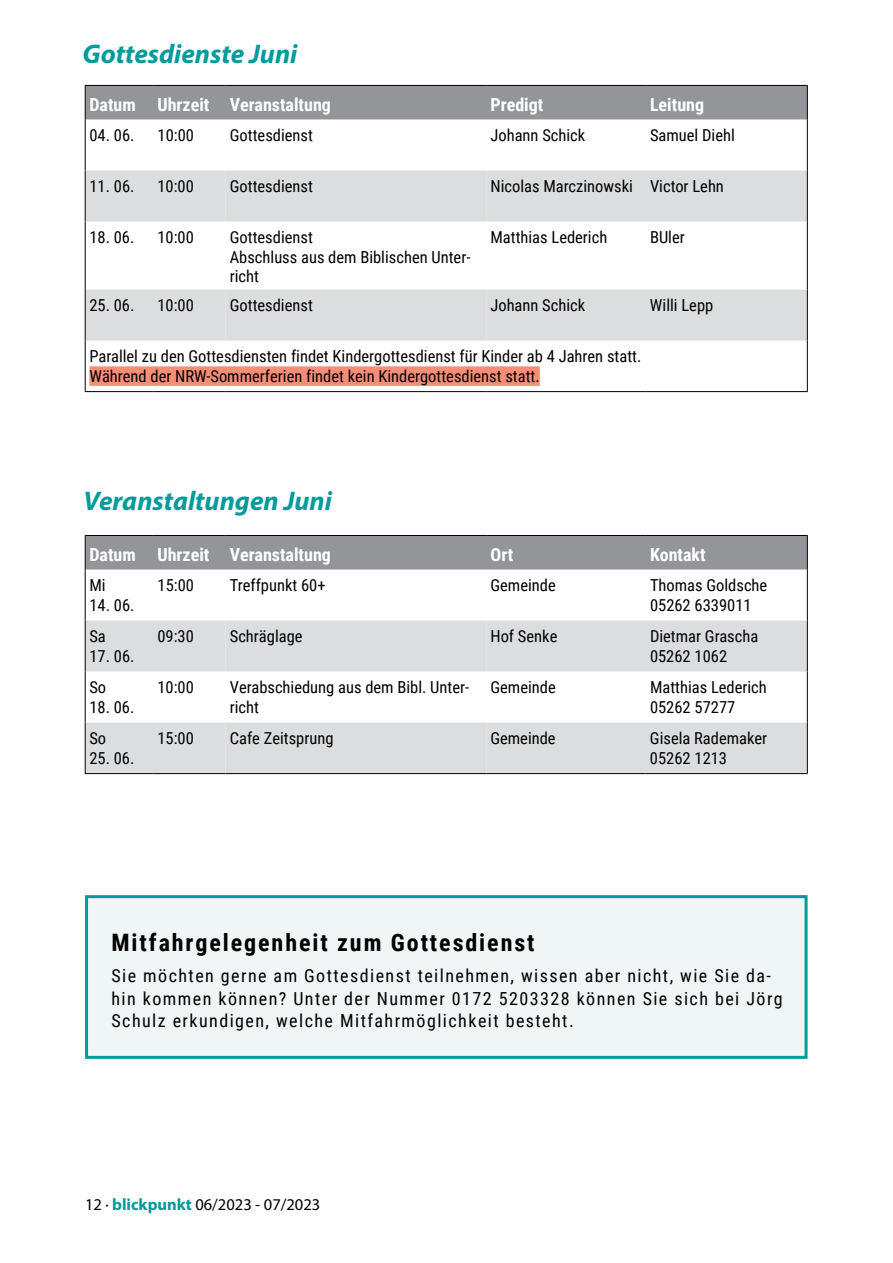
<style>
.page{position:relative;width:893px;height:1263px;background:#fff}
.page>*{position:absolute;margin:0;border:0;box-sizing:border-box;transform-origin:0 0}
.t1{font:italic 700 27px "Myriad Pro";color:#009b9a}
.t2{font:700 24px "Roboto Condensed";letter-spacing:.08em;color:#000}
.t3{font:18px/22.5px "Roboto Condensed";letter-spacing:.08em;color:#000}
.t4{font:700 18px "Roboto Condensed";color:#fff}
.t5{font:16.5px/19.5px "Roboto Condensed";color:#000}
.t6{font:16.5px "Myriad Pro";color:#000}
.s1{font-weight:700;color:#009b9a}
</style>
<div class="page">
<div style="left:86px;top:86px;width:721px;height:33px;background:#939598"></div>
<svg style="left:86px;top:170px;width:721px;height:171px;fill:#dcddde"></svg>
<svg style="left:226px;top:170px;width:260px;height:171px"></svg>
<hr style="left:85px;top:85px;width:68px;height:1px;background:#000">
<hr style="left:153px;top:85px;width:73px;height:1px;background:#000">
<hr style="left:85px;top:86px;width:1px;height:33px;background:#000">
<hr style="left:807px;top:86px;width:1px;height:33px;background:#000">
<hr style="left:85px;top:119px;width:1px;height:51px;background:#000">
<hr style="left:807px;top:119px;width:1px;height:51px;background:#000">
<hr style="left:85px;top:170px;width:1px;height:51px;background:#000">
<hr style="left:807px;top:170px;width:1px;height:51px;background:#000">
<hr style="left:85px;top:221px;width:1px;height:69px;background:#000">
<hr style="left:807px;top:221px;width:1px;height:69px;background:#000">
<hr style="left:85px;top:290px;width:1px;height:51px;background:#000">
<hr style="left:807px;top:290px;width:1px;height:51px;background:#000">
<hr style="left:85px;top:341px;width:1px;height:50px;background:#000">
<hr style="left:807px;top:341px;width:1px;height:50px;background:#000">
<hr style="left:226px;top:85px;width:260px;height:1px;background:#000">
<hr style="left:486px;top:85px;width:160px;height:1px;background:#000">
<hr style="left:646px;top:85px;width:162px;height:1px;background:#000">
<hr style="left:85px;top:391px;width:68px;height:1px;background:#000">
<hr style="left:153px;top:391px;width:73px;height:1px;background:#000">
<hr style="left:226px;top:391px;width:260px;height:1px;background:#000">
<hr style="left:486px;top:391px;width:160px;height:1px;background:#000">
<hr style="left:646px;top:391px;width:162px;height:1px;background:#000">
<div style="left:89px;top:366px;width:451px;height:20px;background:#f68e76"></div>
<div style="left:86px;top:536px;width:721px;height:33px;background:#939598"></div>
<svg style="left:86px;top:620px;width:721px;height:153px;fill:#dcddde"></svg>
<svg style="left:226px;top:620px;width:260px;height:153px"></svg>
<hr style="left:85px;top:535px;width:68px;height:1px;background:#000">
<hr style="left:153px;top:535px;width:73px;height:1px;background:#000">
<hr style="left:85px;top:536px;width:1px;height:33px;background:#000">
<hr style="left:807px;top:536px;width:1px;height:33px;background:#000">
<hr style="left:85px;top:569px;width:1px;height:51px;background:#000">
<hr style="left:807px;top:569px;width:1px;height:51px;background:#000">
<hr style="left:85px;top:620px;width:1px;height:51px;background:#000">
<hr style="left:807px;top:620px;width:1px;height:51px;background:#000">
<hr style="left:85px;top:671px;width:1px;height:52px;background:#000">
<hr style="left:807px;top:671px;width:1px;height:52px;background:#000">
<hr style="left:85px;top:723px;width:1px;height:50px;background:#000">
<hr style="left:807px;top:723px;width:1px;height:50px;background:#000">
<hr style="left:226px;top:535px;width:260px;height:1px;background:#000">
<hr style="left:486px;top:535px;width:160px;height:1px;background:#000">
<hr style="left:646px;top:535px;width:162px;height:1px;background:#000">
<hr style="left:85px;top:773px;width:68px;height:1px;background:#000">
<hr style="left:153px;top:773px;width:73px;height:1px;background:#000">
<hr style="left:226px;top:773px;width:260px;height:1px;background:#000">
<hr style="left:486px;top:773px;width:160px;height:1px;background:#000">
<hr style="left:646px;top:773px;width:162px;height:1px;background:#000">
<div style="left:85px;top:895px;width:723px;height:164px;background:#f0f6f5;border:3px solid #009b9a"></div>
<h1 class="t1" style="left:82px;top:36px;width:216px">Gottesdienste Juni</h1>
<p class="t4" style="left:89px;top:92px;width:243px">Datum Uhrzeit Veranstaltung</p>
<p class="t4" style="left:490px;top:92px;width:54px">Predigt</p>
<p class="t4" style="left:650px;top:92px;width:56px">Leitung</p>
<p class="t5" style="left:89px;top:125px;width:47px">04. 06.</p>
<p class="t5" style="left:158px;top:125px;width:38px">10:00</p>
<p class="t5" style="left:230px;top:125px;width:85px">Gottesdienst</p>
<p class="t5" style="left:490px;top:125px;width:96px">Johann Schick</p>
<p class="t5" style="left:650px;top:125px;width:86px">Samuel Diehl</p>
<p class="t5" style="left:89px;top:176px;width:47px">11. 06.</p>
<p class="t5" style="left:157px;top:176px;width:38px">10:00</p>
<p class="t5" style="left:230px;top:176px;width:85px">Gottesdienst</p>
<p class="t5" style="left:490px;top:176px;width:235px">Nicolas Marczinowski Victor Lehn</p>
<p class="t5" style="left:89px;top:227px;width:47px">18. 06.</p>
<p class="t5" style="left:157px;top:227px;width:38px">10:00</p>
<p class="t5" style="left:230px;top:227px;width:242px">Gottesdienst<br>Abschluss aus dem Biblischen Unter&shy;richt</p>
<p class="t5" style="left:490px;top:227px;width:118px">Matthias Lederich</p>
<p class="t5" style="left:650px;top:227px;width:36px">BUler</p>
<p class="t5" style="left:89px;top:295px;width:47px">25. 06.</p>
<p class="t5" style="left:157px;top:295px;width:38px">10:00</p>
<p class="t5" style="left:230px;top:295px;width:85px">Gottesdienst</p>
<p class="t5" style="left:490px;top:295px;width:96px">Johann Schick</p>
<p class="t5" style="left:650px;top:295px;width:65px">Willi Lepp</p>
<p class="t5" style="left:89px;top:346px;width:553px">Parallel zu den Gottesdiensten findet Kindergottesdienst für Kinder ab 4 Jahren statt.<br>Während der NRW-Sommerferien findet kein Kindergottesdienst statt.</p>
<h1 class="t1" style="left:84px;top:484px;width:250px">Veranstaltungen Juni</h1>
<p class="t4" style="left:89px;top:542px;width:243px">Datum Uhrzeit Veranstaltung</p>
<p class="t4" style="left:490px;top:542px;width:24px">Ort</p>
<p class="t4" style="left:650px;top:542px;width:57px">Kontakt</p>
<p class="t5" style="left:89px;top:575px;width:18px">Mi</p>
<p class="t5" style="left:89px;top:594px;width:47px">14. 06.</p>
<p class="t5" style="left:158px;top:575px;width:38px">15:00</p>
<p class="t5" style="left:230px;top:575px;width:97px">Treffpunkt 60+</p>
<p class="t5" style="left:490px;top:575px;width:67px">Gemeinde</p>
<p class="t5" style="left:650px;top:575px;width:119px">Thomas Goldsche<br>05262 6339011</p>
<p class="t5" style="left:89px;top:626px;width:18px">Sa</p>
<p class="t5" style="left:89px;top:645px;width:47px">17. 06.</p>
<p class="t5" style="left:157px;top:626px;width:38px">09:30</p>
<p class="t5" style="left:230px;top:626px;width:74px">Schräglage</p>
<p class="t5" style="left:490px;top:626px;width:68px">Hof Senke</p>
<p class="t5" style="left:650px;top:626px;width:110px">Dietmar Grascha<br>05262 1062</p>
<p class="t5" style="left:89px;top:677px;width:18px">So</p>
<p class="t5" style="left:89px;top:696px;width:47px">18. 06.</p>
<p class="t5" style="left:157px;top:677px;width:38px">10:00</p>
<p class="t5" style="left:230px;top:677px;width:241px">Verabschiedung aus dem Bibl. Unter&shy;richt</p>
<p class="t5" style="left:490px;top:677px;width:67px">Gemeinde</p>
<p class="t5" style="left:650px;top:677px;width:118px">Matthias Lederich<br>05262 57277</p>
<p class="t5" style="left:89px;top:728px;width:18px">So</p>
<p class="t5" style="left:89px;top:747px;width:47px">25. 06.</p>
<p class="t5" style="left:157px;top:728px;width:38px">15:00</p>
<p class="t5" style="left:230px;top:728px;width:105px">Cafe Zeitsprung</p>
<p class="t5" style="left:490px;top:728px;width:67px">Gemeinde</p>
<p class="t5" style="left:650px;top:728px;width:119px">Gisela Rademaker<br>05262 1213</p>
<h2 class="t2" style="left:112px;top:926px;width:425px">Mitfahrgelegenheit zum Gottesdienst</h2>
<p class="t3" style="left:112px;top:964px;width:673px">Sie möchten gerne am Gottesdienst teilnehmen, wissen aber nicht, wie Sie da&shy;hin kommen können? Unter der Nummer 0172 5203328 können Sie sich bei Jörg<br>Schulz erkundigen, welche Mitfahrmöglichkeit besteht.</p>
<p class="t6" style="left:85px;top:1194px;width:237px">12 · <span class="s1">blickpunkt</span> 06/2023 - 07/2023</p>
</div>
